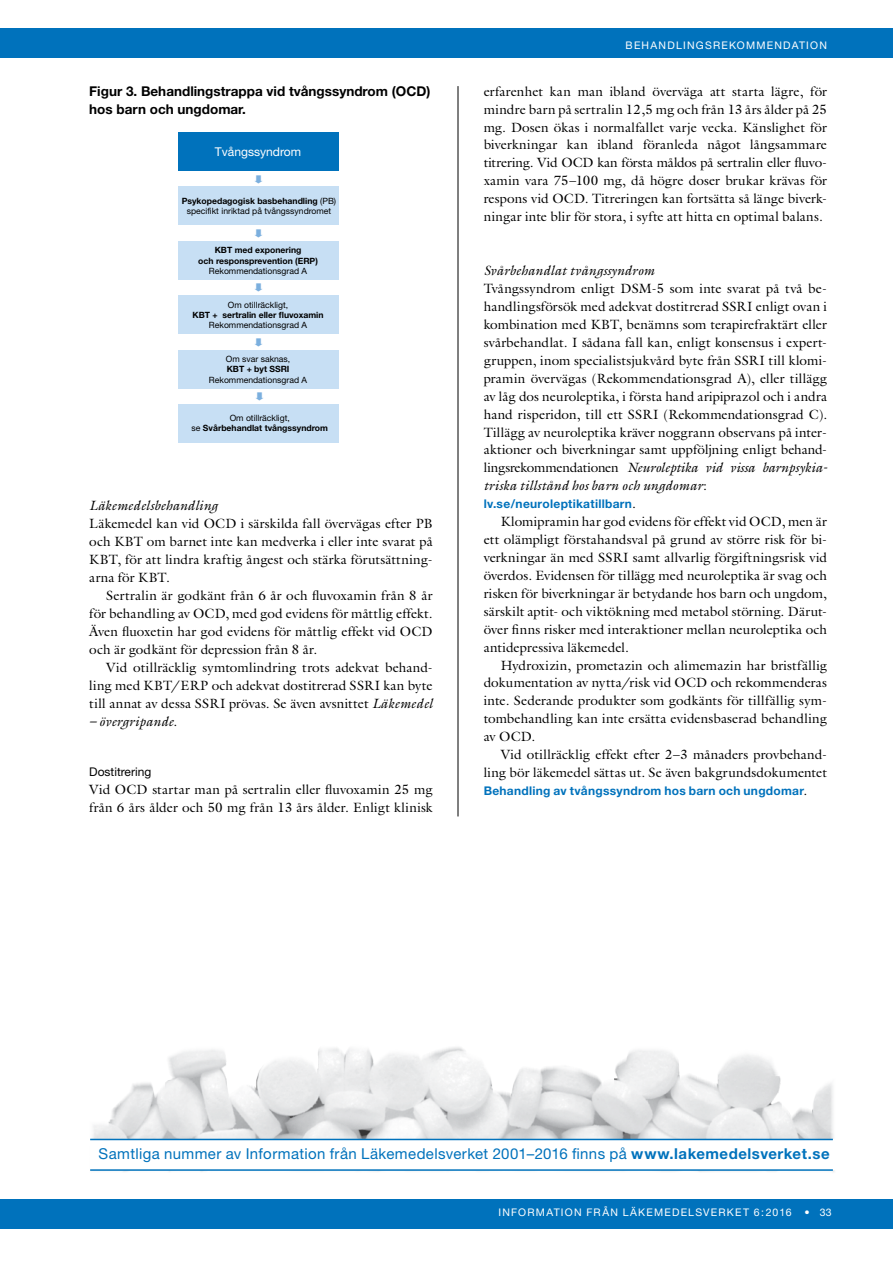
<style>
.page{position:relative;width:893px;height:1263px;background:#fff}
.page>*{position:absolute;margin:0;border:0;box-sizing:border-box;transform-origin:0 0}
.t1{font:15px "Helvetica Neue";letter-spacing:.025em;color:#0072bc}
.t2{font:13.5px/18px "Galliard LT";letter-spacing:.01em;color:#000;text-align:justify}
.t3{font:700 13.5px/18px "Helvetica Neue";color:#000}
.t4{font:italic 13.5px "Galliard LT";letter-spacing:.01em;color:#000}
.t5{font:12.15px "Helvetica Neue";color:#fff}
.t6{font:700 12px "Helvetica Neue";letter-spacing:.025em;color:#0072bc}
.t7{font:12px "Helvetica Neue";color:#000}
.t8{font:10.5px "Helvetica Neue";letter-spacing:.115em;color:#fff}
.t9{font:8.7px/10.4px "Helvetica Neue";color:#000;text-align:center}
.t10{font:700 8.7px/10.4px "Helvetica Neue";color:#000;text-align:center}
.s1{font-weight:700}
.s2{font-weight:400}
.s3{font-style:italic}
.s4{font-style:normal}
.s5{font-family:"Galliard LT";font-weight:400;font-size:13.5px;color:#000}
</style>
<div class="page">
<div style="left:0;top:1199px;width:893px;height:30px;background:#0072bc"></div>
<div style="left:0;top:28px;width:893px;height:30px;background:#0072bc"></div>
<hr style="left:458px;top:86px;width:1px;height:730px;background:#000">
<div style="left:179px;top:295px;width:160px;height:38px;background:#c7dff4"></div>
<div style="left:179px;top:404px;width:160px;height:38px;background:#c7dff4"></div>
<div style="left:179px;top:351px;width:160px;height:38px;background:#c7dff4"></div>
<div style="left:179px;top:241px;width:160px;height:38px;background:#c7dff4"></div>
<div style="left:179px;top:187px;width:160px;height:38px;background:#c7dff4"></div>
<div style="left:179px;top:132px;width:160px;height:38px;background:#0072bc"></div>
<img style="left:90px;top:1047px;width:745px;height:125px">
<div style="left:90px;top:1139px;width:751px;height:31px;background:#fff"></div>
<hr style="left:90px;top:1169px;width:743px;height:2px;background:#0072bc">
<hr style="left:90px;top:1139px;width:743px;height:1px;background:#0072bc">
<p class="t3" style="left:89px;top:82px;width:343px">Figur 3. Behandlingstrappa vid tvångssyndrom (OCD) hos barn och ungdomar.</p>
<p class="t5" style="left:215px;top:145px;width:88px">Tvångssyndrom</p>
<p class="t9" style="left:182px;top:196px;width:156px"><span class="s1">Psykopedagogisk basbehandling</span> (PB) specifikt inriktad på tvångssyndromet</p>
<p class="t10" style="left:198px;top:245px;width:121px">KBT med exponering<br>och responsprevention (ERP)</p>
<p class="t9" style="left:209px;top:266px;width:100px">Rekommendationsgrad A</p>
<p class="t9" style="left:228px;top:299px;width:62px">Om otillräckligt,</p>
<p class="t10" style="left:192px;top:310px;width:133px">KBT + sertralin eller fluvoxamin</p>
<p class="t9" style="left:209px;top:320px;width:100px">Rekommendationsgrad A</p>
<p class="t9" style="left:226px;top:354px;width:66px">Om svar saknas,</p>
<p class="t10" style="left:227px;top:364px;width:64px">KBT + byt SSRI</p>
<p class="t9" style="left:209px;top:374px;width:100px">Rekommendationsgrad A</p>
<p class="t10" style="left:192px;top:412px;width:138px"><span class="s2">Om otillräckligt,<br>se</span> Svårbehandlat tvångssyndrom</p>
<p class="t4" style="left:89px;top:497px;width:130px">Läkemedelsbehandling</p>
<p class="t2" style="left:89px;top:514px;width:345px">Läkemedel kan vid OCD i särskilda fall övervägas efter PB och KBT om barnet inte kan medverka i eller inte svarat på KBT, för att lindra kraftig ångest och stärka förutsättning&shy;arna för KBT.</p>
<p class="t2" style="left:89px;top:586px;width:345px;text-indent:17px">Sertralin är godkänt från 6 år och fluvoxamin från 8 år för behandling av OCD, med god evidens för måttlig effekt.<br>Även fluoxetin har god evidens för måttlig effekt vid OCD och är godkänt för depression från 8 år.</p>
<p class="t2" style="left:89px;top:658px;width:345px;text-indent:17px">Vid otillräcklig symtomlindring trots adekvat behand&shy;ling med KBT/ERP och adekvat dostitrerad SSRI kan byte till annat av dessa SSRI prövas. Se även avsnittet <span class="s3">Läkemedel</span></p>
<p class="t4" style="left:89px;top:713px;width:90px">– övergripande<span class="s4">.</span></p>
<p class="t7" style="left:89px;top:765px;width:64px">Dostitrering</p>
<p class="t2" style="left:89px;top:780px;width:345px">Vid OCD startar man på sertralin eller fluvoxamin 25 mg från 6 års ålder och 50 mg från 13 års ålder. Enligt klinisk</p>
<p class="t8" style="left:626px;top:39px;width:203px">BEHANDLINGSREKOMMENDATION</p>
<p class="t2" style="left:484px;top:82px;width:345px">erfarenhet kan man ibland överväga att starta lägre, för mindre barn på sertralin 12,5 mg och från 13 års ålder på 25 mg. Dosen ökas i normalfallet varje vecka. Känslighet för biverkningar kan ibland föranleda något långsammare titrering. Vid OCD kan första måldos på sertralin eller fluvo&shy;xamin vara 75–100 mg, då högre doser brukar krävas för respons vid OCD. Titreringen kan fortsätta så länge biverk&shy;ningar inte blir för stora, i syfte att hitta en optimal balans.</p>
<p class="t4" style="left:484px;top:262px;width:172px">Svårbehandlat tvångssyndrom</p>
<p class="t2" style="left:484px;top:279px;width:345px">Tvångssyndrom enligt DSM-5 som inte svarat på två be&shy;handlingsförsök med adekvat dostitrerad SSRI enligt ovan i kombination med KBT, benämns som terapirefraktärt eller svårbehandlat. I sådana fall kan, enligt konsensus i expert&shy;gruppen, inom specialistsjukvård byte från SSRI till klomi&shy;pramin övervägas (Rekommendationsgrad A), eller tillägg av låg dos neuroleptika, i första hand aripiprazol och i andra hand risperidon, till ett SSRI (Rekommendationsgrad C).<br>Tillägg av neuroleptika kräver noggrann observans på inter&shy;aktioner och biverkningar samt uppföljning enligt behand&shy;lingsrekommendationen <span class="s3">Neuroleptika vid vissa barnpsykia&shy;triska tillstånd hos barn och ungdomar</span>:</p>
<p class="t6" style="left:484px;top:496px;width:154px">lv.se/neuroleptikatillbarn<span class="s5">.</span></p>
<p class="t2" style="left:484px;top:512px;width:345px;text-indent:17px">Klomipramin har god evidens för effekt vid OCD, men är ett olämpligt förstahandsval på grund av större risk för bi&shy;verkningar än med SSRI samt allvarlig förgiftningsrisk vid överdos. Evidensen för tillägg med neuroleptika är svag och risken för biverkningar är betydande hos barn och ungdom, särskilt aptit- och viktökning med metabol störning. Därut&shy;över finns risker med interaktioner mellan neuroleptika och antidepressiva läkemedel.</p>
<p class="t2" style="left:484px;top:656px;width:345px;text-indent:17px">Hydroxizin, prometazin och alimemazin har bristfällig dokumentation av nytta/risk vid OCD och rekommenderas inte. Sederande produkter som godkänts för tillfällig sym&shy;tombehandling kan inte ersätta evidensbaserad behandling av OCD.</p>
<p class="t2" style="left:484px;top:745px;width:345px;text-align:right">Vid otillräcklig effekt efter 2–3 månaders provbehand&shy;ling bör läkemedel sättas ut. Se även bakgrundsdokumentet</p>
<p class="t6" style="left:484px;top:783px;width:325px">Behandling av tvångssyndrom hos barn och ungdomar<span class="s5">.</span></p>
<p class="t1" style="left:99px;top:1145px;width:732px">Samtliga nummer av Information från Läkemedelsverket 2001–2016 finns på <span class="s1">www.lakemedelsverket.se</span></p>
<p class="t8" style="left:498px;top:1206px;width:335px">INFORMATION FRÅN LÄKEMEDELSVERKET 6:2016 • 33</p>
</div>
